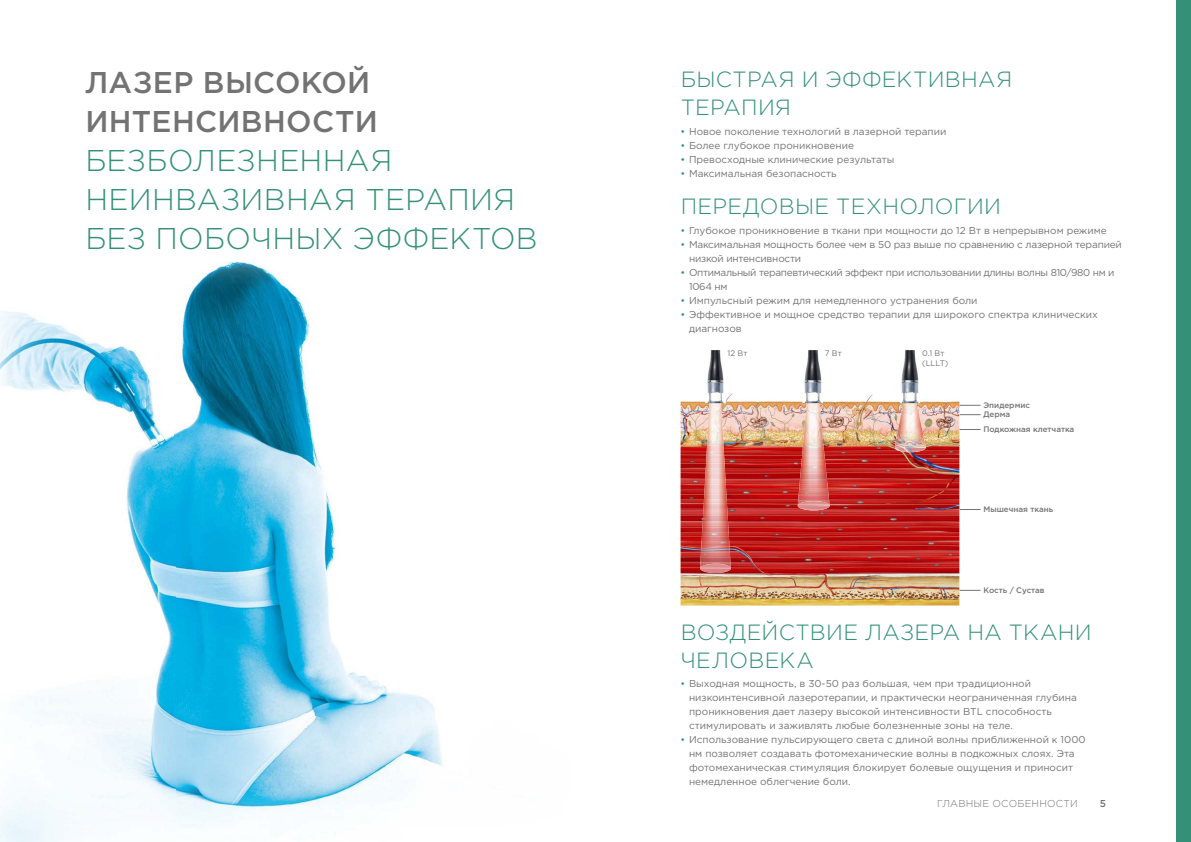
<style>
.page{position:relative;width:1191px;height:842px;background:#fff}
.page>*{position:absolute;margin:0;border:0;box-sizing:border-box;transform-origin:0 0}
.t1{font:300 30px/39px "Gotham Pro";letter-spacing:.01em;color:#349177}
.t2{font:500 30px/39px "Gotham Pro";letter-spacing:.01em;color:#747373}
.t3{font:300 22px/28px "Gotham Pro";letter-spacing:.015em;color:#349177}
.t4{font:10px/14px "Gotham Pro";color:#747373}
.t5{font:10px/14px "Gotham Pro";letter-spacing:-.02em;color:#747373}
.t6{font:10px/14px "Gotham Pro";letter-spacing:-.03em;color:#747373}
.t7{font:300 10px "Gotham Pro";letter-spacing:.02em;color:#747373}
.t8{font:500 10px "Gotham Pro";color:#747373}
.t9{font:500 8px/9.4px "Gotham Pro";color:#747373}
.t10{font:8px/10px "Gotham Pro";color:#747373}
.s1{color:#349177}
.s2{font-size:9.8px;color:#349177}
</style>
<div class="page">
<img style="left:680px;top:393px;width:279px;height:212px">
<img style="left:0;top:261px;width:443px;height:581px">
<img style="left:700px;top:404px;width:31px;height:169px">
<svg style="left:959px;top:405px;width:21px;height:1px"></svg>
<svg style="left:959px;top:414px;width:21px;height:1px"></svg>
<svg style="left:959px;top:429px;width:21px;height:1px"></svg>
<svg style="left:959px;top:509px;width:21px;height:1px"></svg>
<svg style="left:959px;top:590px;width:21px;height:1px"></svg>
<img style="left:700px;top:564px;width:27px;height:4px">
<svg style="left:727px;top:563px;width:5px;height:6px"></svg>
<img style="left:797px;top:404px;width:32px;height:106px">
<img style="left:894px;top:448px;width:32px;height:4px">
<img style="left:804px;top:404px;width:25px;height:97px">
<img style="left:797px;top:501px;width:32px;height:5px">
<img style="left:894px;top:404px;width:32px;height:44px">
<img style="left:894px;top:443px;width:31px;height:5px">
<img style="left:894px;top:443px;width:17px;height:4px">
<div style="left:1176px;top:0;width:15px;height:842px;background:#349177"></div>
<img style="left:802px;top:350px;width:21px;height:54px">
<svg style="left:806px;top:392px;width:13px;height:12px"></svg>
<img style="left:900px;top:350px;width:20px;height:54px">
<svg style="left:903px;top:392px;width:13px;height:12px"></svg>
<img style="left:705px;top:350px;width:20px;height:54px">
<svg style="left:709px;top:392px;width:12px;height:12px"></svg>
<h1 class="t2" style="left:85px;top:62px;width:294px">ЛАЗЕР ВЫСОКОЙ<br>ИНТЕНСИВНОСТИ</h1>
<h1 class="t1" style="left:85px;top:141px;width:454px">БЕЗБОЛЕЗНЕННАЯ<br>НЕИНВАЗИВНАЯ ТЕРАПИЯ<br>БЕЗ ПОБОЧНЫХ ЭФФЕКТОВ</h1>
<h2 class="t3" style="left:681px;top:65px;width:333px">БЫСТРАЯ И ЭФФЕКТИВНАЯ<br>ТЕРАПИЯ</h2>
<p class="t4" style="left:680px;top:124px;width:267px"><span class="s1">•</span> Новое поколение технологий в лазерной терапии</p>
<p class="t4" style="left:680px;top:138px;width:175px"><span class="s1">•</span> Более глубокое проникновение</p>
<p class="t4" style="left:680px;top:152px;width:215px"><span class="s1">•</span> Превосходные клинические результаты</p>
<p class="t4" style="left:680px;top:166px;width:158px"><span class="s1">•</span> Максимальная безопасность</p>
<h2 class="t3" style="left:681px;top:192px;width:322px">ПЕРЕДОВЫЕ ТЕХНОЛОГИИ</h2>
<p class="t4" style="left:680px;top:223px;width:428px"><span class="s1">•</span> Глубокое проникновение в ткани при мощности до 12 Вт в непрерывном режиме</p>
<p class="t5" style="left:689px;top:237px;width:434px;text-indent:-9px"><span class="s1">•</span> Максимальная мощность более чем в 50 раз выше по сравнению с лазерной терапией низкой интенсивности</p>
<p class="t6" style="left:689px;top:265px;width:427px;text-indent:-8px"><span class="s1">•</span> Оптимальный терапевтический эффект при использовании длины волны 810/980 нм и<br>1064 нм</p>
<p class="t4" style="left:680px;top:293px;width:298px"><span class="s1">•</span> Импульсный режим для немедленного устранения боли</p>
<p class="t4" style="left:689px;top:307px;width:410px;text-indent:-8px"><span class="s1">•</span> Эффективное и мощное средство терапии для широкого спектра клинических диагнозов</p>
<p class="t10" style="left:727px;top:348px;width:21px">12 Вт</p>
<p class="t10" style="left:825px;top:348px;width:18px">7 Вт</p>
<p class="t10" style="left:922px;top:348px;width:28px">0.1 Вт (LLLT)</p>
<p class="t9" style="left:983px;top:400px;width:48px">Эпидермис<br>Дерма</p>
<p class="t9" style="left:983px;top:424px;width:92px">Подкожная клетчатка</p>
<p class="t9" style="left:983px;top:504px;width:71px">Мышечная ткань</p>
<p class="t9" style="left:983px;top:585px;width:63px">Кость / Сустав</p>
<h2 class="t3" style="left:681px;top:618px;width:412px">ВОЗДЕЙСТВИЕ ЛАЗЕРА НА ТКАНИ<br>ЧЕЛОВЕКА</h2>
<p class="t4" style="left:689px;top:677px;width:389px;text-indent:-9px"><span class="s2">•</span> Выходная мощность, в 30-50 раз большая, чем при традиционной низкоинтенсивной лазеротерапии, и практически неограниченная глубина проникновения дает лазеру высокой интенсивности BTL способность стимулировать и заживлять любые болезненные зоны на теле.</p>
<p class="t4" style="left:689px;top:733px;width:398px;text-indent:-9px"><span class="s2">•</span> Использование пульсирующего света с длиной волны приближенной к 1000 нм позволяет создавать фотомеханические волны в подкожных слоях. Эта фотомеханическая стимуляция блокирует болевые ощущения и приносит немедленное облегчение боли.</p>
<p class="t7" style="left:937px;top:798px;width:142px">ГЛАВНЫЕ ОСОБЕННОСТИ</p>
<p class="t8" style="left:1099px;top:797px;width:8px">5</p>
</div>
